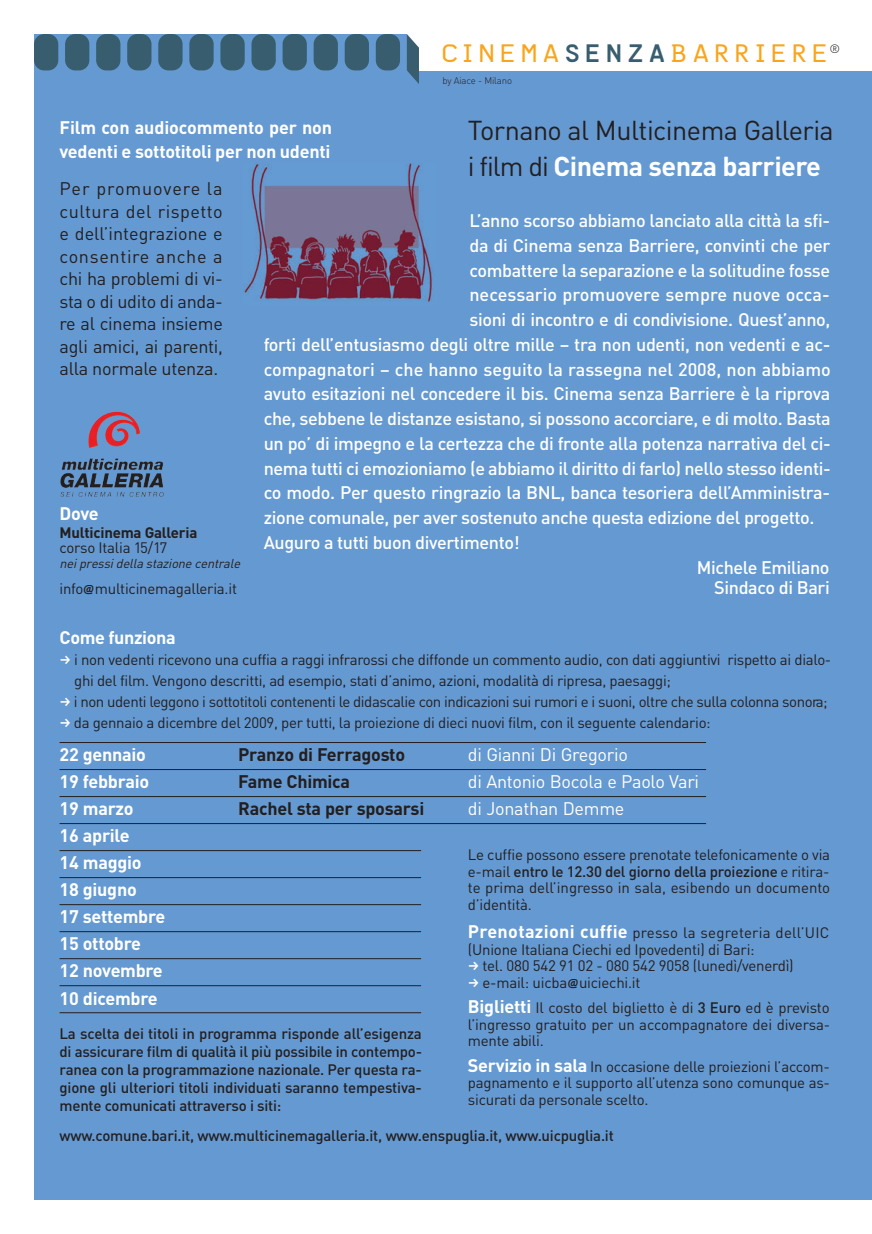
<style>
.page{position:relative;width:872px;height:1234px;background:#fff}
.page>*{position:absolute;margin:0;border:0;box-sizing:border-box;transform-origin:0 0}
.t1{font:30px "Code Steady";letter-spacing:.17em;color:#f9a51b}
.t2{font:27px/36px "DIN";letter-spacing:-.02em;color:#231f20}
.t3{font:500 18px "DIN";letter-spacing:-.02em;color:#fff}
.t4{font:700 18px/27px "DIN";letter-spacing:-.015em;color:#fff}
.t5{font:18px/22.5px "DIN";letter-spacing:-.015em;color:#231f20;text-align:justify}
.t6{font:500 18px "DIN";color:#fff}
.t7{font:18px "DIN";letter-spacing:-.015em;color:#fff}
.t8{font:700 18px "DIN";letter-spacing:-.015em;color:#231f20}
.t9{font:15px/16.5px "DIN";letter-spacing:-.02em;color:#231f20;text-align:justify}
.t10{font:500 15px/18px "DIN";letter-spacing:-.015em;color:#231f20;text-align:justify}
.t11{font:15px "DIN";letter-spacing:.015em;color:#231f20}
.t12{font:700 15px "DIN";letter-spacing:-.015em;color:#231f20}
.t13{font:italic 12.75px "DIN";color:#231f20}
.t14{font:300 12px "DIN";color:#231f20}
.t15{font:300 9.6px "DIN";letter-spacing:-.015em;color:#231f20}
.s1{font-family:"Code";font-weight:800;color:#375d6e}
.s2{font-weight:700;color:#fff}
.s3{font-family:"Code Steady"}
.s4{font-weight:500}
.s5{font-weight:700;font-size:18px;color:#fff}
</style>
<div class="page">
<div style="left:34px;top:34px;width:838px;height:1165px;background:#6599d1"></div>
<div style="left:407px;top:34px;width:465px;height:36px;background:#fff"></div>
<svg style="left:407px;top:34px;width:12px;height:50px"></svg>
<div style="left:220px;top:34px;width:25px;height:36px;background:#375d6e;border-radius:10px"></div>
<div style="left:189px;top:34px;width:25px;height:36px;background:#375d6e;border-radius:10px"></div>
<div style="left:158px;top:34px;width:24px;height:36px;background:#375d6e;border-radius:10px"></div>
<div style="left:127px;top:34px;width:24px;height:36px;background:#375d6e;border-radius:10px"></div>
<div style="left:251px;top:34px;width:25px;height:36px;background:#375d6e;border-radius:10px"></div>
<div style="left:282px;top:34px;width:25px;height:36px;background:#375d6e;border-radius:10px"></div>
<div style="left:314px;top:34px;width:24px;height:36px;background:#375d6e;border-radius:10px"></div>
<div style="left:345px;top:34px;width:24px;height:36px;background:#375d6e;border-radius:10px"></div>
<div style="left:376px;top:34px;width:24px;height:36px;background:#375d6e;border-radius:10px"></div>
<div style="left:34px;top:34px;width:24px;height:36px;background:#375d6e;border-radius:10px"></div>
<div style="left:65px;top:34px;width:24px;height:36px;background:#375d6e;border-radius:10px"></div>
<div style="left:96px;top:34px;width:24px;height:36px;background:#375d6e;border-radius:10px"></div>
<img style="left:244px;top:163px;width:190px;height:139px">
<img style="left:114px;top:423px;width:26px;height:12px">
<hr style="left:60px;top:742px;width:646px;height:1px;background:#231f20">
<hr style="left:60px;top:796px;width:646px;height:1px;background:#231f20">
<hr style="left:60px;top:823px;width:646px;height:1px;background:#231f20">
<hr style="left:60px;top:769px;width:646px;height:1px;background:#231f20">
<hr style="left:60px;top:850px;width:361px;height:1px;background:#231f20">
<hr style="left:60px;top:877px;width:361px;height:1px;background:#231f20">
<hr style="left:60px;top:931px;width:361px;height:1px;background:#231f20">
<hr style="left:60px;top:958px;width:361px;height:1px;background:#231f20">
<hr style="left:60px;top:985px;width:361px;height:1px;background:#231f20">
<hr style="left:60px;top:1012px;width:361px;height:1px;background:#231f20">
<hr style="left:60px;top:904px;width:361px;height:1px;background:#231f20">
<h1 class="t1" style="left:443px;top:31px;width:387px">CINEMA<span class="s1">SENZA</span>BARRIERE</h1>
<p class="t14" style="left:829px;top:42px;width:12px">®</p>
<p class="t15" style="left:442px;top:75px;width:71px">by Aiace - Milano</p>
<h2 class="t2" style="left:468px;top:112px;width:367px">Tornano al Multicinema Galleria i film di <span class="s2">Cinema senza barriere</span></h2>
<p class="t4" style="left:60px;top:114px;width:274px;line-height:24px">Film con audiocommento per non vedenti e sottotitoli per non udenti</p>
<p class="t5" style="left:60px;top:177px;width:165px">Per promuovere la cultura del rispetto e dell’integrazione e consentire anche a chi ha problemi di vi&shy;sta o di udito di anda&shy;re al cinema insieme agli amici, ai parenti, alla normale utenza.</p>
<p class="t3" style="left:469px;top:209px;width:362px">L’anno scorso abbiamo lanciato alla città la sfi-</p>
<p class="t3" style="left:469px;top:234px;width:362px">da di Cinema senza Barriere, convinti che per</p>
<p class="t3" style="left:469px;top:258px;width:362px">combattere la separazione e la solitudine fosse</p>
<p class="t6" style="left:469px;top:283px;width:362px">necessario promuovere sempre nuove occa-</p>
<p class="t3" style="left:469px;top:308px;width:362px">sioni di incontro e di condivisione. Quest’anno,</p>
<p class="t3" style="left:264px;top:333px;width:568px">forti dell’entusiasmo degli oltre mille – tra non udenti, non vedenti e ac-</p>
<p class="t6" style="left:264px;top:357px;width:568px">compagnatori – che hanno seguito la rassegna nel 2008, non abbiamo</p>
<p class="t3" style="left:264px;top:382px;width:568px">avuto esitazioni nel concedere il bis. Cinema senza Barriere è la riprova</p>
<p class="t3" style="left:264px;top:407px;width:568px">che, sebbene le distanze esistano, si possono accorciare, e di molto. Basta</p>
<p class="t3" style="left:264px;top:432px;width:569px">un po’ di impegno e la certezza che di fronte alla potenza narrativa del ci-</p>
<p class="t3" style="left:264px;top:456px;width:568px">nema tutti ci emozioniamo (e abbiamo il diritto di farlo) nello stesso identi-</p>
<p class="t3" style="left:264px;top:481px;width:568px">co modo. Per questo ringrazio la BNL, banca tesoriera dell’Amministra-</p>
<p class="t3" style="left:264px;top:506px;width:552px">zione comunale, per aver sostenuto anche questa edizione del progetto.</p>
<p class="t3" style="left:264px;top:531px;width:257px">Auguro a tutti buon divertimento!</p>
<p class="t3" style="left:697px;top:555px;width:134px">Michele Emiliano</p>
<p class="t3" style="left:714px;top:576px;width:117px">Sindaco di Bari</p>
<p class="t4" style="left:60px;top:499px;width:41px">Dove</p>
<p class="t12" style="left:60px;top:523px;width:139px">Multicinema Galleria</p>
<p class="t9" style="left:60px;top:539px;width:109px">corso Italia 15/17</p>
<p class="t13" style="left:60px;top:555px;width:185px">neipressidella stazione centrale</p>
<p class="t9" style="left:60px;top:579px;width:179px">info<span class="s3">@</span>multicinemagalleria.it</p>
<p class="t4" style="left:60px;top:623px;width:118px">Come funziona</p>
<p class="t9" style="left:74px;top:649px;width:759px;line-height:21px;text-align:left">i non vedenti ricevono una cuffia a raggi infrarossi che diffonde un commento audio, con dati aggiuntivi rispetto ai dialo&shy;ghi del film. Vengono descritti, ad esempio, stati d’animo, azioni, modalità di ripresa, paesaggi;<br>i non udenti leggono i sottotitoli contenenti le didascalie con indicazioni sui rumori e i suoni, oltre che sulla colonna sonora; da gennaio a dicembre del 2009, per tutti, la proiezione di dieci nuovi film, con il seguente calendario:</p>
<p class="t4" style="left:60px;top:740px;width:88px">22 gennaio</p>
<p class="t8" style="left:238px;top:742px;width:168px">Pranzo di Ferragosto</p>
<p class="t7" style="left:468px;top:743px;width:162px">di Gianni Di Gregorio</p>
<p class="t4" style="left:60px;top:767px;width:91px">19 febbraio</p>
<p class="t8" style="left:238px;top:769px;width:114px">Fame Chimica</p>
<p class="t7" style="left:468px;top:770px;width:233px">di Antonio Bocola e Paolo Vari</p>
<p class="t4" style="left:60px;top:794px;width:76px">19 marzo</p>
<p class="t8" style="left:238px;top:796px;width:188px">Rachel sta per sposarsi</p>
<p class="t7" style="left:468px;top:797px;width:158px">di Jonathan Demme</p>
<p class="t4" style="left:60px;top:821px;width:107px">16 aprile<br>14 maggio<br>18 giugno<br>17 settembre<br>15 ottobre<br>12 novembre<br>10 dicembre</p>
<p class="t10" style="left:60px;top:1023px;width:364px">La scelta dei titoli in programma risponde all’esigenza di assicurare film di qualità il più possibile in contempo&shy;ranea con la programmazione nazionale. Per questa ra&shy;gione gli ulteriori titoli individuati saranno tempestiva&shy;mente comunicati attraverso i siti:</p>
<p class="t10" style="left:60px;top:1125px;width:556px">www.comune.bari.it, www.multicinemagalleria.it, www.enspuglia.it, www.uicpuglia.it</p>
<p class="t9" style="left:468px;top:846px;width:364px">Le cuffie possono essere prenotate telefonicamente o via e-mail <span class="s4">entro le 12.30 del giorno della proiezione</span> e ritira&shy;te prima dell’ingresso in sala, esibendo un documento d’identità.</p>
<p class="t11" style="left:468px;top:923px;width:363px"><span class="s5">Prenotazioni cuffie</span> presso la segreteria dell’UIC</p>
<p class="t9" style="left:468px;top:940px;width:288px">(Unione Italiana Ciechi ed Ipovedenti) di Bari:</p>
<p class="t9" style="left:482px;top:957px;width:313px">tel. 080 542 91 02 - 080 542 9058 (lunedì/venerdì)</p>
<p class="t9" style="left:482px;top:973px;width:159px">e-mail: uicba<span class="s3">@</span>uiciechi.it</p>
<p class="t9" style="left:468px;top:999px;width:364px"><span class="s5">Biglietti</span> Il costo del biglietto è di <span class="s4">3 Euro</span> ed è previsto l’ingresso gratuito per un accompagnatore dei diversa&shy;mente abili.</p>
<p class="t9" style="left:468px;top:1057px;width:363px"><span class="s5">Servizio in sala</span> In occasione delle proiezioni l’accom&shy;pagnamento e il supporto all’utenza sono comunque as&shy;sicurati da personale scelto.</p>
</div>
